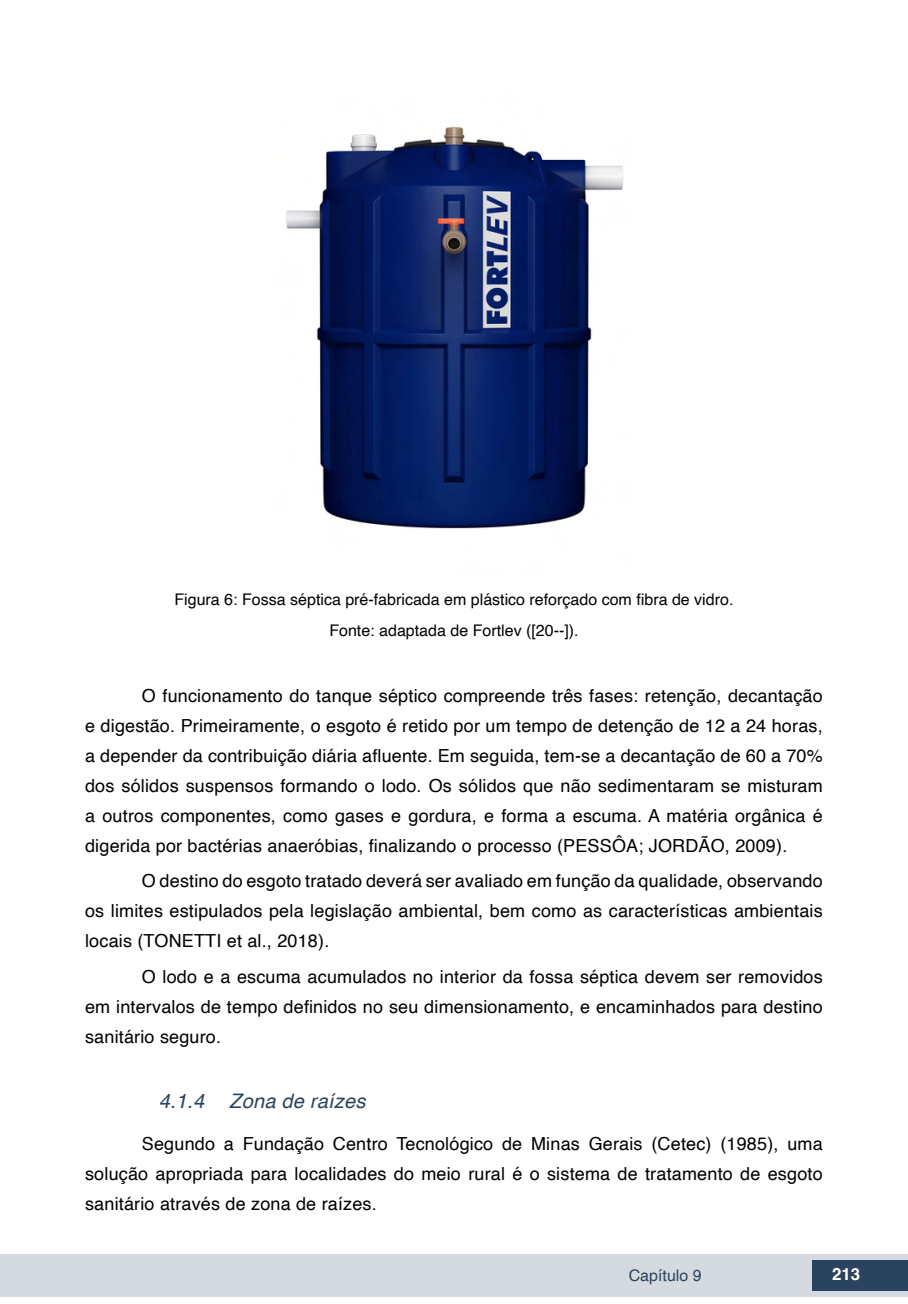
<style>
.page{position:relative;width:908px;height:1304px;background:#fff}
.page>*{position:absolute;margin:0;border:0;box-sizing:border-box;transform-origin:0 0}
.t1{font:italic 20px "Helvetica";letter-spacing:.01em;color:#2a435e}
.txt{font:18px/30px "Helvetica";letter-spacing:.01em;color:#000;text-align:justify}
.t2{font:700 16.8px "Helvetica";color:#fff}
.imagens_graf_tab{font:16px "Helvetica";color:#000}
.t3{font:16px "Helvetica";color:#2a435e}
</style>
<div class="page">
<div style="left:0;top:1254px;width:906px;height:43px;background:#d4dadf"></div>
<div style="left:812px;top:1261px;width:95px;height:30px;background:#2a435e"></div>
<img style="left:286px;top:126px;width:337px;height:403px">
<p class="imagens_graf_tab" style="left:174px;top:587px;width:560px">Figura 6: Fossa séptica pré-fabricada em plástico reforçado com fibra de vidro.</p>
<p class="imagens_graf_tab" style="left:329px;top:618px;width:251px">Fonte: adaptada de Fortlev ([20--]).</p>
<p class="txt" style="left:85px;top:681px;width:738px;text-indent:57px">O funcionamento do tanque séptico compreende três fases: retenção, decantação e digestão. Primeiramente, o esgoto é retido por um tempo de detenção de 12 a 24 horas, a depender da contribuição diária afluente. Em seguida, tem-se a decantação de 60 a 70% dos sólidos suspensos formando o lodo. Os sólidos que não sedimentaram se misturam a outros componentes, como gases e gordura, e forma a escuma. A matéria orgânica é digerida por bactérias anaeróbias, finalizando o processo (PESSÔA; JORDÃO, 2009).</p>
<p class="txt" style="left:85px;top:866px;width:738px;text-indent:57px">O destino do esgoto tratado deverá ser avaliado em função da qualidade, observando os limites estipulados pela legislação ambiental, bem como as características ambientais locais (TONETTI et al., 2018).</p>
<p class="txt" style="left:85px;top:962px;width:738px;text-indent:57px">O lodo e a escuma acumulados no interior da fossa séptica devem ser removidos em intervalos de tempo definidos no seu dimensionamento, e encaminhados para destino sanitário seguro.</p>
<p class="t1" style="left:159px;top:1085px;width:47px">4.1.4</p>
<p class="t1" style="left:229px;top:1085px;width:138px">Zona de raízes</p>
<p class="txt" style="left:85px;top:1129px;width:738px;text-indent:57px">Segundo a Fundação Centro Tecnológico de Minas Gerais (Cetec) (1985), uma solução apropriada para localidades do meio rural é o sistema de tratamento de esgoto sanitário através de zona de raízes.</p>
<p class="t3" style="left:628px;top:1263px;width:74px">Capítulo 9</p>
<p class="t2" style="left:831px;top:1264px;width:30px">213</p>
</div>
